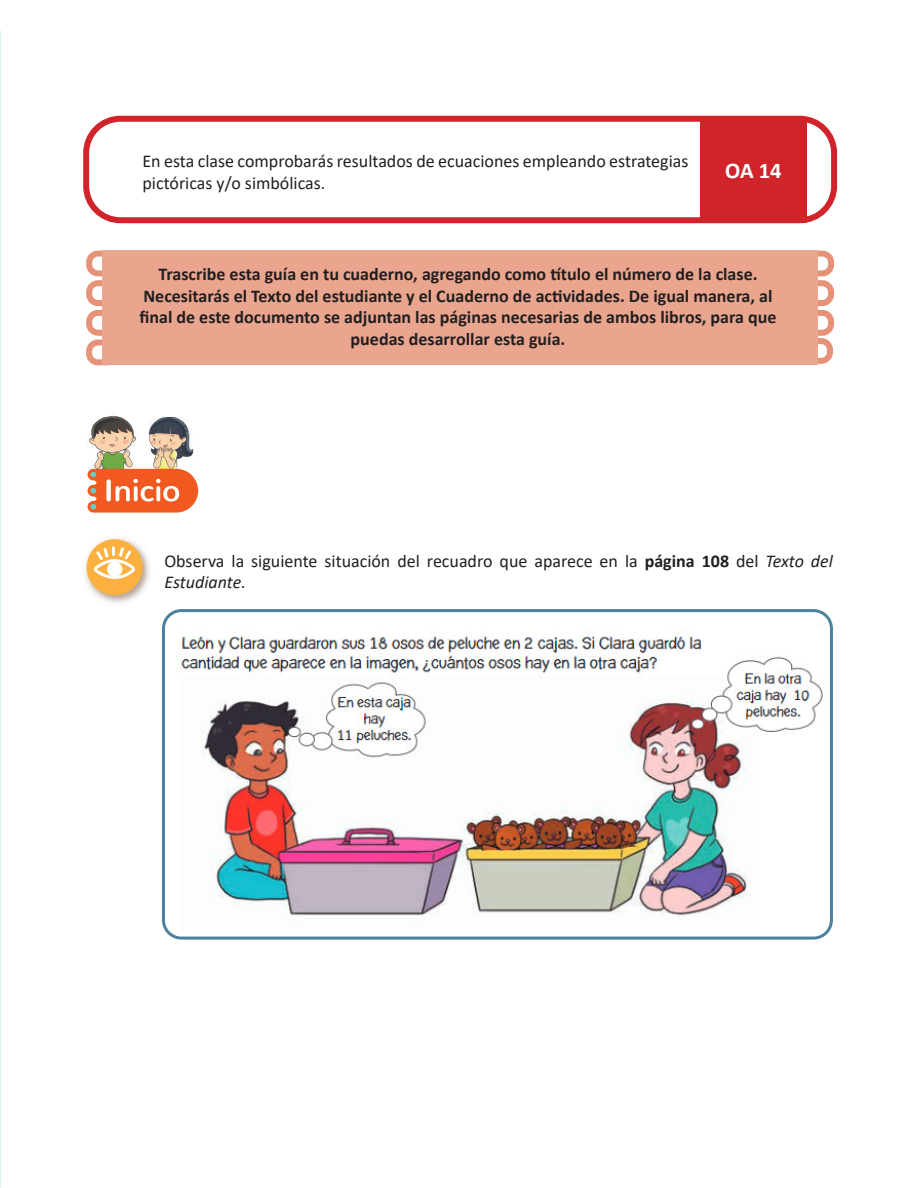
<style>
.page{position:relative;width:918px;height:1188px;background:#fff}
.page>*{position:absolute;margin:0;border:0;box-sizing:border-box;transform-origin:0 0}
.t1{font:700 22.5px "Calibri";color:#fff}
.t2{font:700 18px/21.6px "Calibri";color:#231f20;text-align:center}
.t3{font:18px/21.6px "Calibri";color:#231f20}
.s1{font-weight:700}
.s2{font-style:italic}
</style>
<div class="page">
<div style="left:162px;top:609px;width:671px;height:331px;border:3px solid #4c829f;border-radius:18px"></div>
<div style="left:86px;top:310px;width:33px;height:26px;border:6px solid #e59279;border-radius:9px"></div>
<div style="left:86px;top:340px;width:33px;height:25px;border:6px solid #e59279;border-radius:9px"></div>
<div style="left:801px;top:310px;width:33px;height:26px;border:6px solid #e59279;border-radius:9px"></div>
<div style="left:800px;top:338px;width:33px;height:26px;border:6px solid #e59279;border-radius:9px"></div>
<div style="left:86px;top:280px;width:33px;height:26px;border:6px solid #e59279;border-radius:9px"></div>
<div style="left:801px;top:280px;width:33px;height:26px;border:6px solid #e59279;border-radius:9px"></div>
<div style="left:86px;top:251px;width:33px;height:25px;border:6px solid #e59279;border-radius:9px"></div>
<div style="left:801px;top:251px;width:33px;height:25px;border:6px solid #e59279;border-radius:9px"></div>
<div style="left:83px;top:116px;width:754px;height:107px;border:6px solid #d1232a;border-radius:34px"></div>
<div style="left:103px;top:251px;width:715px;height:114px;background:#eaa58e"></div>
<div style="left:700px;top:119px;width:106px;height:104px;background:#d1232a"></div>
<img style="left:85px;top:538px;width:65px;height:65px">
<div style="left:87px;top:539px;width:56px;height:56px;background:#fbb03f;border-radius:50%"></div>
<svg style="left:94px;top:546px;width:41px;height:33px"></svg>
<img style="left:88px;top:415px;width:106px;height:57px">
<div style="left:88px;top:469px;width:11px;height:11px;background:#f15921;border-radius:50%"></div>
<div style="left:88px;top:485px;width:11px;height:12px;background:#f15921;border-radius:50%"></div>
<div style="left:88px;top:501px;width:11px;height:12px;background:#f15921;border-radius:50%"></div>
<svg style="left:90px;top:464px;width:109px;height:49px"></svg>
<img style="left:177px;top:624px;width:646px;height:294px">
<p class="t3" style="left:142px;top:150px;width:548px">En esta clase comprobarás resultados de ecuaciones empleando estrategias pictóricas y/o simbólicas.</p>
<p class="t1" style="left:725px;top:154px;width:58px">OA 14</p>
<p class="t2" style="left:158px;top:263px;width:601px">Trascribe esta guía en tu cuaderno, agregando como título el número de la clase.</p>
<p class="t2" style="left:139px;top:285px;width:639px">Necesitarás el Texto del estudiante y el Cuaderno de actividades. De igual manera, al final de este documento se adjuntan las páginas necesarias de ambos libros, para que puedas desarrollar esta guía.</p>
<p class="t3" style="left:164px;top:549px;width:670px">Observa la siguiente situación del recuadro que aparece en la <span class="s1">página 108</span> del <span class="s2">Texto del<br>Estudiante.</span></p>
</div>
